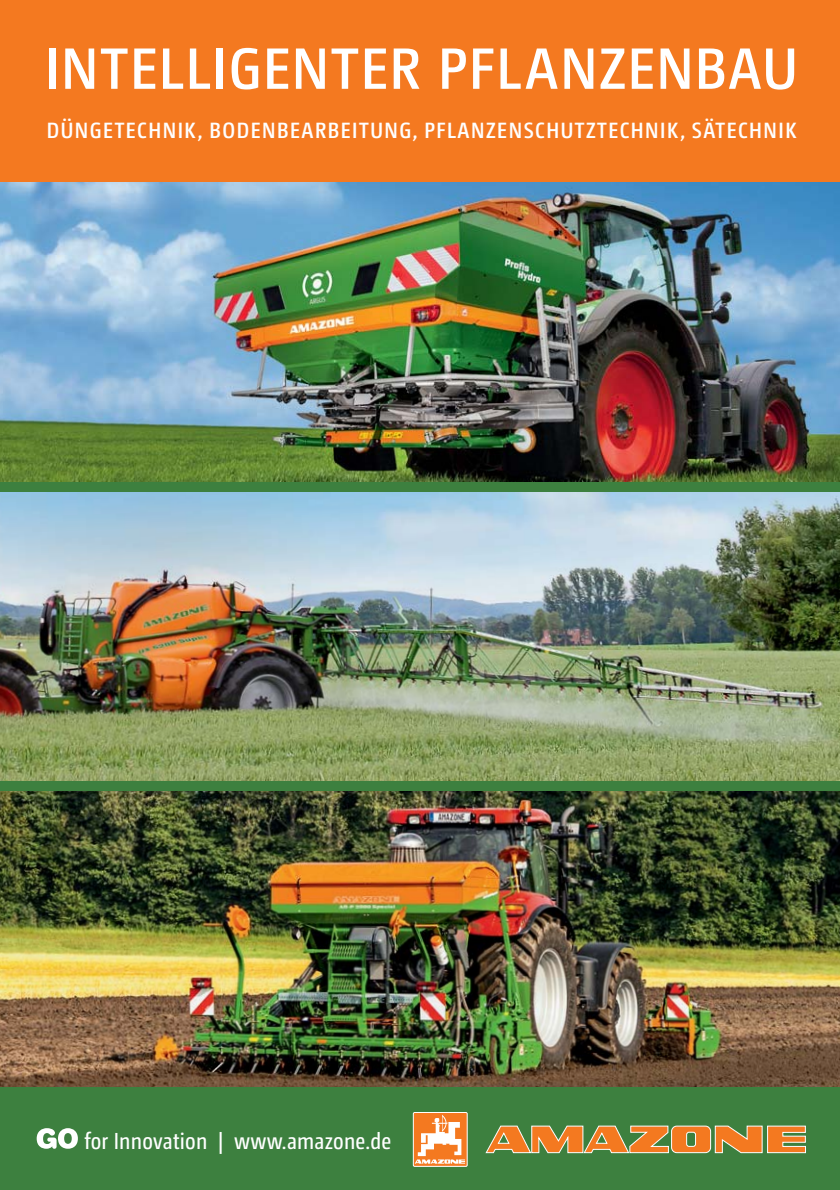
<style>
.page{position:relative;width:840px;height:1190px;background:#fff}
.page>*{position:absolute;margin:0;border:0;box-sizing:border-box;transform-origin:0 0}
.t1{font:600 58px "Camingo Dos Pro S Cd";letter-spacing:.025em;color:#fff}
.t2{font:23px "Camingo Dos Pro Cd";letter-spacing:.01em;color:#fff}
.t3{font:600 22px "Camingo Dos Pro Cd";letter-spacing:.065em;color:#fff}
</style>
<div class="page">
<img style="left:0;top:491px;width:840px;height:596px">
<img style="left:0;top:181px;width:840px;height:301px">
<div style="left:0;top:0;width:840px;height:181px;background:#f47920"></div>
<div style="left:0;top:1087px;width:840px;height:103px;background:#3d803f"></div>
<div style="left:0;top:781px;width:840px;height:9px;background:#3d803f"></div>
<div style="left:0;top:482px;width:840px;height:9px;background:#3d803f"></div>
<div style="left:413px;top:1112px;width:54px;height:54px;background:#f47920"></div>
<div style="left:413px;top:1112px;width:55px;height:55px;border:1px solid #fff"></div>
<svg style="left:415px;top:1115px;width:50px;height:49px"></svg>
<svg style="left:485px;top:1125px;width:321px;height:29px"></svg>
<svg style="left:37px;top:1128px;width:41px;height:21px"></svg>
<h1 class="t1" style="left:45px;top:35px;width:754px">INTELLIGENTER PFLANZENBAU</h1>
<p class="t3" style="left:47px;top:118px;width:751px">DÜNGETECHNIK, BODENBEARBEITUNG, PFLANZENSCHUTZTECHNIK, SÄTECHNIK</p>
<p class="t2" style="left:84px;top:1127px;width:309px">for Innovation | www.amazone.de</p>
</div>
